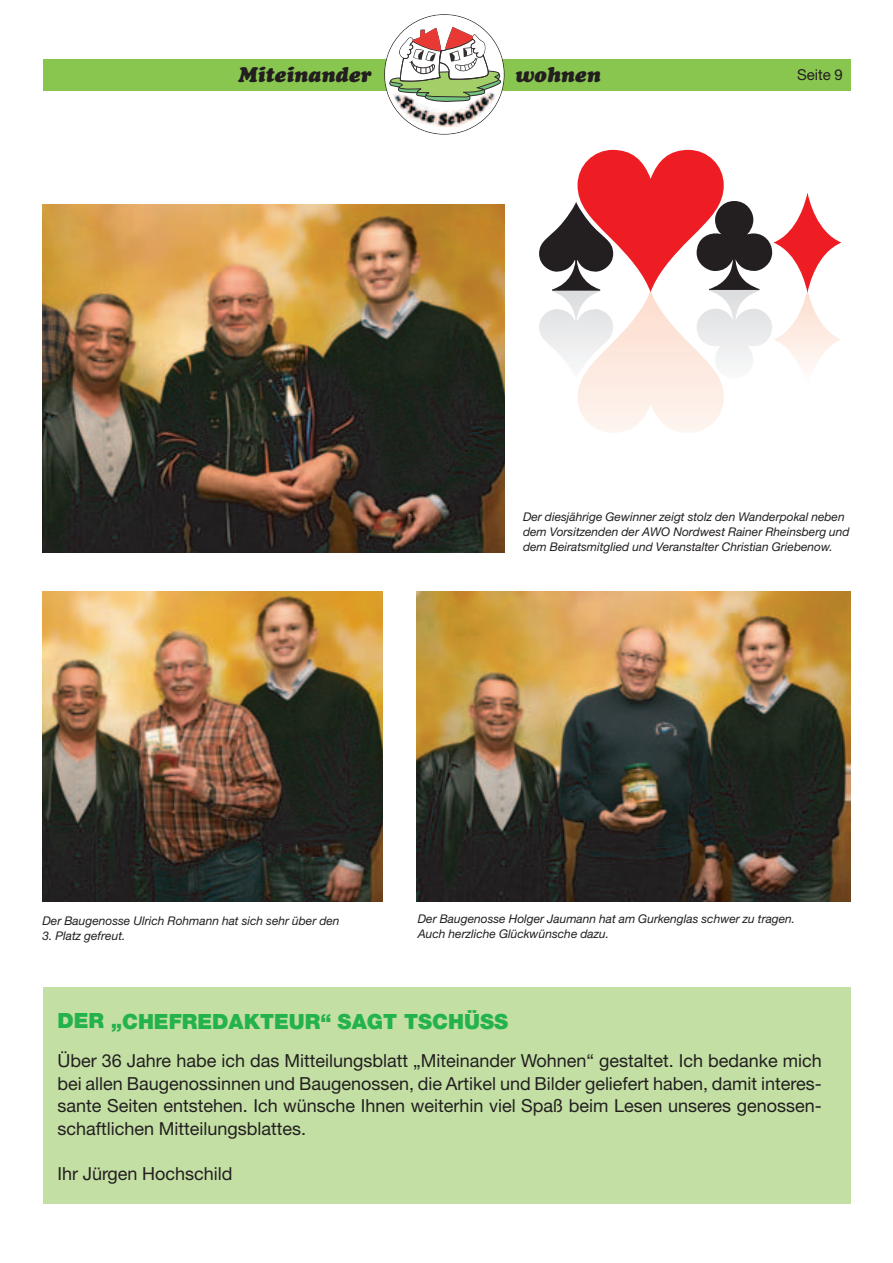
<style>
.page{position:relative;width:893px;height:1263px;background:#fff}
.page>*{position:absolute;margin:0;border:0;box-sizing:border-box;transform-origin:0 0}
.t1{font:900 21px "Helvetica Neue LT Std";color:#23b24b}
.t2{font:italic 900 21px "Cooper";color:#231f20}
.t3{font:18px/22.5px "Helvetica Neue LT Std";color:#231f20;text-align:justify}
.t4{font:15px "Helvetica Neue LT Std";color:#231f20}
.t5{font:italic 12px/15px "Helvetica Neue LT Std";color:#231f20}
</style>
<div class="page">
<div style="left:43px;top:986px;width:807px;height:217px;background:#c3dfa4"></div>
<div style="left:43px;top:60px;width:807px;height:31px;background:#89c650"></div>
<svg style="left:384px;top:14px;width:121px;height:121px"></svg>
<img style="left:392px;top:91px;width:103px;height:36px">
<img style="left:43px;top:591px;width:339px;height:310px">
<img style="left:417px;top:591px;width:433px;height:310px">
<img style="left:43px;top:204px;width:462px;height:349px">
<svg style="left:539px;top:150px;width:302px;height:283px"></svg>
<hr style="left:773px;top:385px;width:68px;height:2px;background:#fff">
<hr style="left:773px;top:387px;width:68px;height:3px;background:#fff">
<svg style="left:773px;top:193px;width:68px;height:100px"></svg>
<h1 class="t2" style="left:238px;top:67px;width:135px">Miteinander</h1>
<h1 class="t2" style="left:515px;top:67px;width:87px">wohnen</h1>
<p class="t4" style="left:797px;top:70px;width:47px">Seite 9</p>
<p class="t5" style="left:523px;top:510px;width:328px">Der diesjährige Gewinner zeigt stolz den Wanderpokal neben dem Vorsitzenden der AWO Nordwest Rainer Rheinsberg und dem Beiratsmitglied und Veranstalter Christian Griebenow.</p>
<p class="t5" style="left:43px;top:915px;width:299px">Der Baugenosse Ulrich Rohmann hat sich sehr über den</p>
<p class="t5" style="left:43px;top:930px;width:84px">3. Platz gefreut.</p>
<p class="t5" style="left:418px;top:913px;width:379px">Der Baugenosse Holger Jaumann hat am Gurkenglas schwer zu tragen.<br>Auch herzliche Glückwünsche dazu.</p>
<h1 class="t1" style="left:57px;top:1014px;width:452px">DER „CHEFREDAKTEUR“ SAGT TSCHÜSS</h1>
<p class="t3" style="left:58px;top:1052px;width:766px">Über 36 Jahre habe ich das Mitteilungsblatt „Miteinander Wohnen“ gestaltet. Ich bedanke mich bei allen Baugenossinnen und Baugenossen, die Artikel und Bilder geliefert haben, damit interes&shy;sante Seiten entstehen. Ich wünsche Ihnen weiterhin viel Spaß beim Lesen unseres genossen&shy;schaftlichen Mitteilungsblattes.</p>
<h2 class="t3" style="left:58px;top:1164px;width:176px">Ihr Jürgen Hochschild</h2>
</div>
